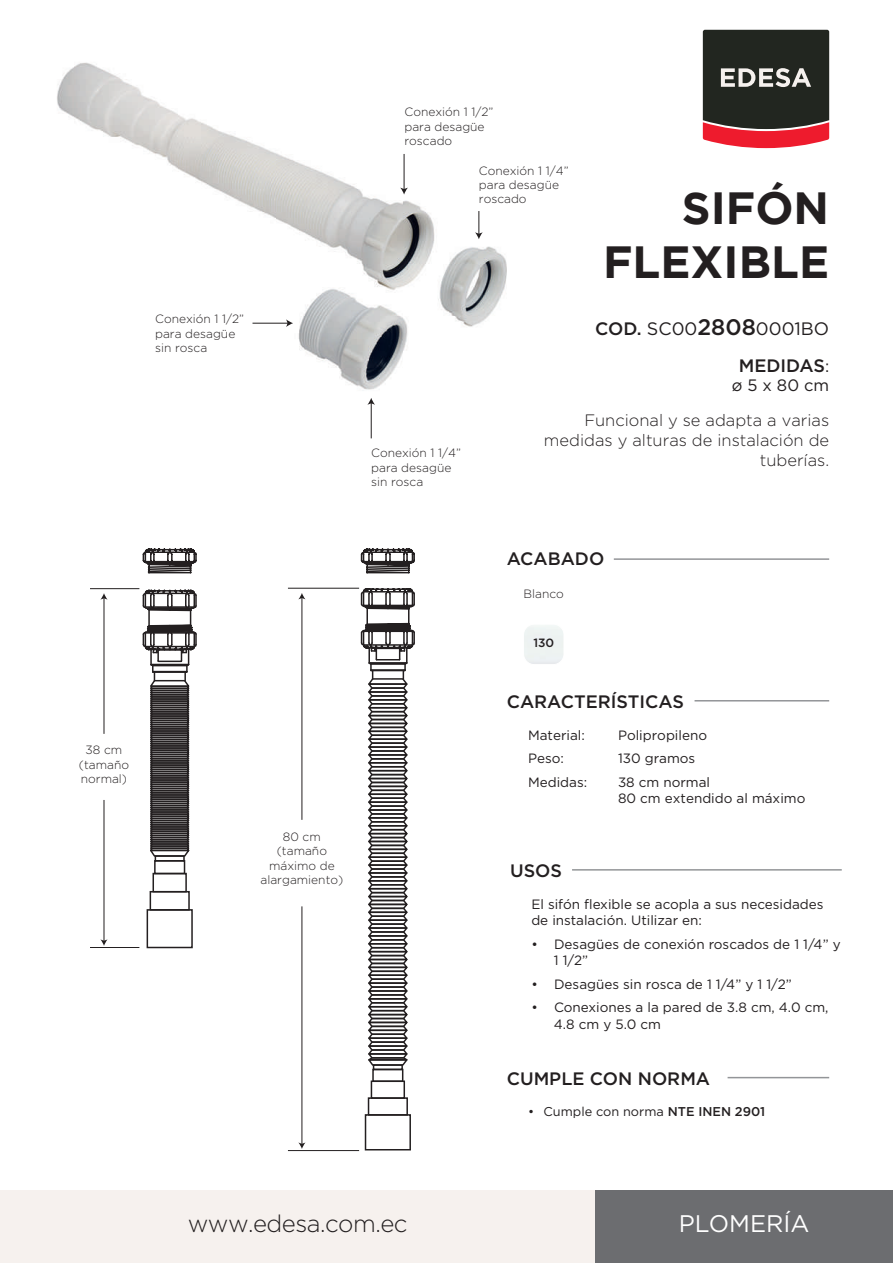
<style>
.page{position:relative;width:893px;height:1263px;background:#fff}
.page>*{position:absolute;margin:0;border:0;box-sizing:border-box;transform-origin:0 0}
.t1{font:700 45px/54px "Gotham";color:#231f20;text-align:right}
.t2{font:300 24px "Gotham";letter-spacing:-.02em;color:#231f20}
.t3{font:24px "Gotham";color:#fff}
.t4{font:500 18px/36.6px "Gotham";color:#231f20;text-align:right}
.t5{font:300 16.5px/19.8px "Gotham";color:#231f20;text-align:right}
.t6{font:16.5px "Gotham";color:#231f20}
.t7{font:13.5px/16.2px "Gotham";color:#231f20}
.t8{font:12.75px "Gotham";color:#231f20}
.t9{font:300 12px/14.4px "Gotham";color:#231f20}
.t10{font:500 12px "Gotham";color:#231f20}
.s1{font-weight:400}
.s2{font-size:22.5px}
.s3{font-weight:400;font-size:16.5px}
.s4{font-weight:500}
</style>
<div class="page">
<img style="left:57px;top:62px;width:450px;height:329px">
<div style="left:0;top:1191px;width:893px;height:72px;background:#f6f1ee"></div>
<div style="left:595px;top:1191px;width:298px;height:72px;background:#6c6d70"></div>
<hr style="left:728px;top:1077px;width:101px;height:1px;background:#939598">
<hr style="left:694px;top:700px;width:135px;height:1px;background:#939598">
<hr style="left:614px;top:558px;width:215px;height:2px;background:#939598">
<svg style="left:703px;top:30px;width:126px;height:118px;background:#553937"></svg>
<hr style="left:572px;top:869px;width:270px;height:1px;background:#939598">
<div style="left:523px;top:624px;width:41px;height:41px;border:1px solid #fff;border-radius:11px"></div>
<div style="left:372px;top:1069px;width:31px;height:13px;border:2px solid #231f20"></div>
<div style="left:371px;top:1080px;width:34px;height:19px;border:2px solid #231f20"></div>
<div style="left:368px;top:1097px;width:40px;height:19px;border:2px solid #231f20"></div>
<div style="left:365px;top:1114px;width:46px;height:36px;border:2px solid #231f20"></div>
<div style="left:373px;top:1064px;width:30px;height:6px;border:2px solid #231f20"></div>
<hr style="left:104px;top:800px;width:1px;height:141px;background:#231f20">
<svg style="left:100px;top:939px;width:8px;height:7px"></svg>
<hr style="left:104px;top:598px;width:1px;height:136px;background:#231f20">
<svg style="left:100px;top:593px;width:8px;height:7px"></svg>
<hr style="left:90px;top:588px;width:49px;height:1px;background:#231f20">
<hr style="left:90px;top:947px;width:49px;height:1px;background:#231f20">
<hr style="left:302px;top:906px;width:1px;height:238px;background:#231f20">
<svg style="left:298px;top:1142px;width:7px;height:7px"></svg>
<hr style="left:288px;top:1150px;width:71px;height:1px;background:#231f20">
<svg style="left:142px;top:548px;width:273px;height:519px"></svg>
<svg style="left:475px;top:211px;width:8px;height:28px"></svg>
<hr style="left:404px;top:154px;width:1px;height:36px;background:#231f20">
<svg style="left:400px;top:188px;width:8px;height:6px"></svg>
<hr style="left:252px;top:323px;width:36px;height:1px;background:#231f20">
<svg style="left:286px;top:319px;width:7px;height:8px"></svg>
<hr style="left:371px;top:403px;width:1px;height:35px;background:#231f20">
<svg style="left:367px;top:398px;width:8px;height:7px"></svg>
<p class="t9" style="left:155px;top:311px;width:91px">Conexión 1 1/2” para desagüe sin rosca</p>
<p class="t9" style="left:79px;top:743px;width:52px;text-align:center">38 cm (tamaño normal)</p>
<p class="t9" style="left:261px;top:829px;width:84px;text-align:center">80 cm (tamaño máximo de alargamiento)</p>
<p class="t9" style="left:404px;top:105px;width:91px">Conexión 1 1/2” para desagüe roscado</p>
<p class="t9" style="left:479px;top:163px;width:91px">Conexión 1 1/4” para desagüe roscado</p>
<h1 class="t1" style="left:603px;top:180px;width:228px">SIFÓN<br>FLEXIBLE</h1>
<p class="t9" style="left:371px;top:446px;width:91px">Conexión 1 1/4” para desagüe sin rosca</p>
<h3 class="t4" style="left:595px;top:310px;width:236px">COD. <span class="s1">SC00</span><span class="s2">2808</span><span class="s1">0001BO<br></span>MEDIDAS<span class="s3">:</span></h3>
<p class="t6" style="left:732px;top:375px;width:99px">ø 5 x 80 cm</p>
<p class="t5" style="left:544px;top:410px;width:287px">Funcional y se adapta a varias medidas y alturas de instalación de tuberías.</p>
<h3 class="t4" style="left:507px;top:540px;width:99px">ACABADO</h3>
<p class="t9" style="left:524px;top:587px;width:42px">Blanco</p>
<p class="t10" style="left:533px;top:635px;width:22px">130</p>
<h3 class="t4" style="left:507px;top:683px;width:179px">CARACTERÍSTICAS</h3>
<p class="t7" style="left:528px;top:726px;width:58px">Material:</p>
<p class="t7" style="left:618px;top:726px;width:91px">Polipropileno</p>
<p class="t7" style="left:528px;top:750px;width:37px">Peso:</p>
<p class="t7" style="left:618px;top:750px;width:79px">130 gramos</p>
<p class="t7" style="left:528px;top:774px;width:61px">Medidas:</p>
<p class="t7" style="left:618px;top:774px;width:189px">38 cm normal<br>80 cm extendido al máximo</p>
<h3 class="t4" style="left:510px;top:852px;width:53px">USOS</h3>
<p class="t7" style="left:531px;top:896px;width:294px">El sifón flexible se acopla a sus necesidades de instalación. Utilizar en:</p>
<p class="t7" style="left:554px;top:935px;width:288px;text-indent:-23px">• Desagües de conexión roscados de 1 1/4” y<br>1 1/2”</p>
<p class="t7" style="left:531px;top:975px;width:262px">• Desagües sin rosca de 1 1/4” y 1 1/2”</p>
<p class="t7" style="left:554px;top:999px;width:276px;text-indent:-23px">• Conexiones a la pared de 3.8 cm, 4.0 cm,<br>4.8 cm y 5.0 cm</p>
<h3 class="t4" style="left:507px;top:1059px;width:205px">CUMPLE CON NORMA</h3>
<p class="t8" style="left:528px;top:1103px;width:239px">• Cumple con norma <span class="s4">NTE INEN 2901</span></p>
<h2 class="t2" style="left:188px;top:1208px;width:221px">www.edesa.com.ec</h2>
<h2 class="t3" style="left:679px;top:1208px;width:132px">PLOMERÍA</h2>
</div>
